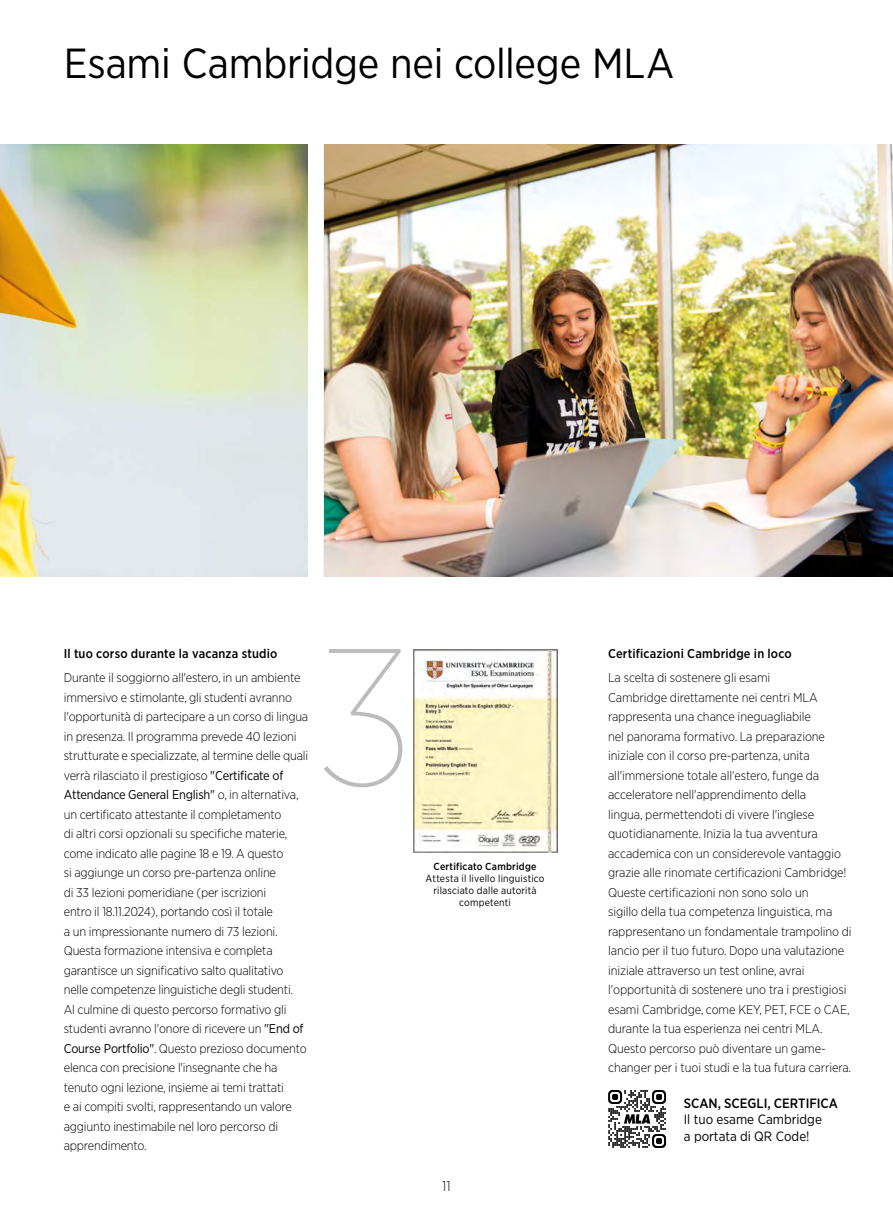
<style>
.page{position:relative;width:893px;height:1225px;background:#fff}
.page>*{position:absolute;margin:0;border:0;box-sizing:border-box;transform-origin:0 0}
.t1{font:100 195px "Gotham Narrow";color:#bcbcbc}
.t2{font:42px "Gotham Narrow";letter-spacing:-.005em;color:#000}
.t3{font:300 14.25px "Gotham Narrow";color:#000}
.t4{font:13.5px/16.2px "Gotham Narrow";color:#000}
.t5{font:500 13.5px "Gotham Narrow";color:#000}
.t6{font:300 12.75px/19.5px "Gotham Narrow";letter-spacing:-.015em;color:#000}
.t7{font:500 12.75px "Gotham Narrow";letter-spacing:.015em;color:#000}
.t8{font:10.2px/12px "Gotham Narrow";letter-spacing:.015em;color:#000;text-align:center}
.t9{font:500 10.2px "Gotham Narrow";letter-spacing:.025em;color:#000}
.s1{font-weight:400}
</style>
<div class="page">
<img style="left:0;top:144px;width:307px;height:432px">
<img style="left:413px;top:649px;width:144px;height:204px">
<img style="left:324px;top:144px;width:569px;height:432px">
<svg style="left:608px;top:1090px;width:58px;height:58px"></svg>
<h2 class="t2" style="left:64px;top:37px;width:612px">Esami Cambridge nei college MLA</h2>
<p class="t7" style="left:64px;top:646px;width:215px">Il tuo corso durante la vacanza studio</p>
<p class="t6" style="left:64px;top:667px;width:246px">Durante il soggiorno all'estero, in un ambiente immersivo e stimolante, gli studenti avranno l'opportunità di partecipare a un corso di lingua in presenza. Il programma prevede 40 lezioni strutturate e specializzate, al termine delle quali verrà rilasciato il prestigioso <span class="s1">"Certificate of Attendance General English"</span> o, in alternativa, un certificato attestante il completamento<br>di altri corsi opzionali su specifiche materie, come indicato alle pagine 18 e 19. A questo<br>si aggiunge un corso pre-partenza online<br>di 33 lezioni pomeridiane (per iscrizioni<br>entro il 18.11.2024), portando così il totale<br>a un impressionante numero di 73 lezioni.<br>Questa formazione intensiva e completa garantisce un significativo salto qualitativo nelle competenze linguistiche degli studenti.<br>Al culmine di questo percorso formativo gli studenti avranno l'onore di ricevere un <span class="s1">"End of Course Portfolio"</span>. Questo prezioso documento elenca con precisione l'insegnante che ha tenuto ogni lezione, insieme ai temi trattati<br>e ai compiti svolti, rappresentando un valore aggiunto inestimabile nel loro percorso di apprendimento.</p>
<h1 class="t1" style="left:321px;top:600px;width:91px">3</h1>
<p class="t9" style="left:434px;top:859px;width:105px">Certificato Cambridge</p>
<p class="t8" style="left:426px;top:872px;width:120px">Attesta il livello linguistico rilasciato dalle autorità competenti</p>
<p class="t3" style="left:442px;top:1177px;width:10px">11</p>
<p class="t7" style="left:608px;top:646px;width:185px">Certificazioni Cambridge in loco</p>
<p class="t6" style="left:608px;top:667px;width:245px">La scelta di sostenere gli esami<br>Cambridge direttamente nei centri MLA rappresenta una chance ineguagliabile<br>nel panorama formativo. La preparazione iniziale con il corso pre-partenza, unita all'immersione totale all'estero, funge da acceleratore nell'apprendimento della<br>lingua, permettendoti di vivere l'inglese quotidianamente. Inizia la tua avventura accademica con un considerevole vantaggio grazie alle rinomate certificazioni Cambridge!<br>Queste certificazioni non sono solo un<br>sigillo della tua competenza linguistica, ma rappresentano un fondamentale trampolino di lancio per il tuo futuro. Dopo una valutazione iniziale attraverso un test online, avrai l'opportunità di sostenere uno tra i prestigiosi esami Cambridge, come KEY, PET, FCE o CAE, durante la tua esperienza nei centri MLA.<br>Questo percorso può diventare un game&shy;changer per i tuoi studi e la tua futura carriera.</p>
<p class="t5" style="left:684px;top:1094px;width:156px">SCAN, SCEGLI, CERTIFICA</p>
<p class="t4" style="left:684px;top:1111px;width:140px">Il tuo esame Cambridge a portata di QR Code!</p>
</div>
